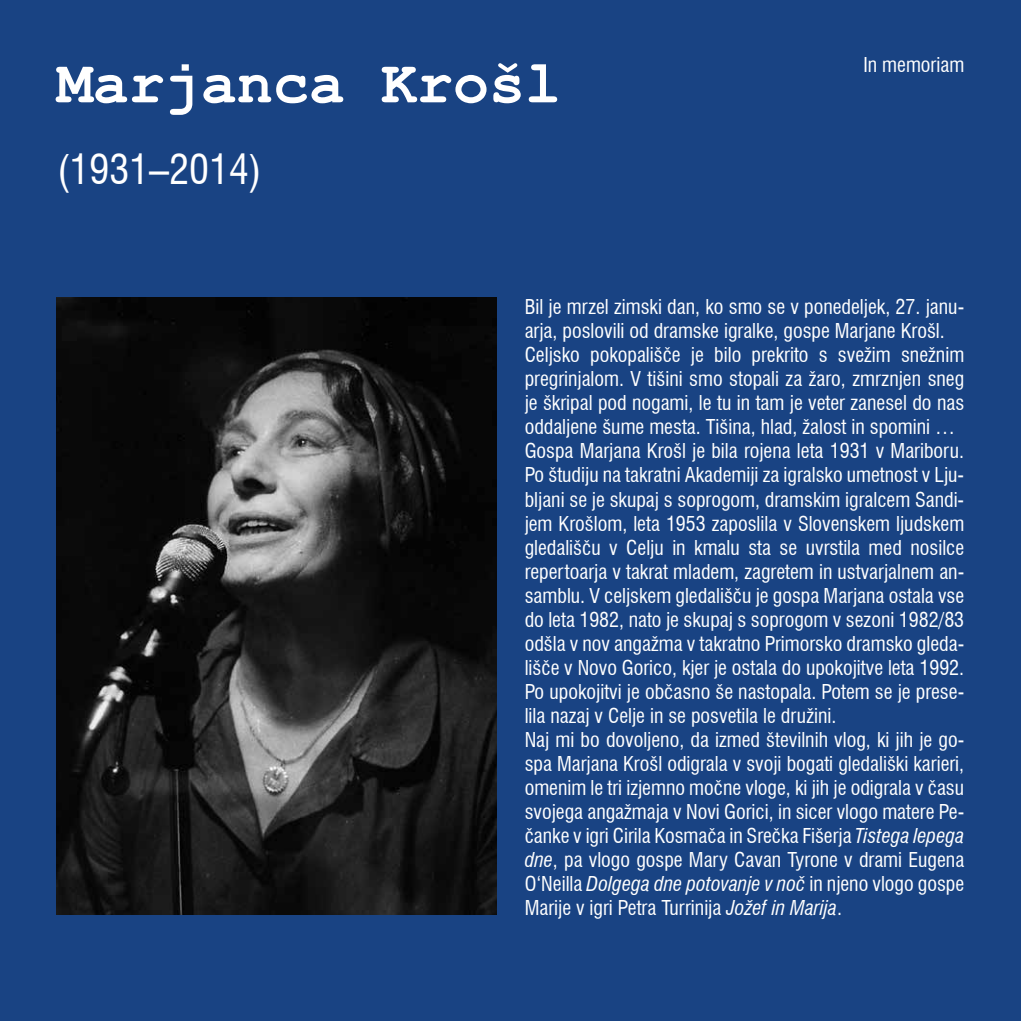
<style>
.page{position:relative;width:1021px;height:1021px;background:#fff}
.page>*{position:absolute;margin:0;border:0;box-sizing:border-box;transform-origin:0 0}
.t1{font:700 60px "Courier New";color:#fff}
.t2{font:condensed 40px "Swiss 721 BT";color:#fff}
.t3{font:condensed 20px/24px "Swiss 721 BT";color:#fff}
.s1{font-style:italic}
</style>
<div class="page">
<div style="left:0;top:0;width:1020px;height:1020px;background:#194383"></div>
<img style="left:57px;top:298px;width:439px;height:616px">
<h1 class="t1" style="left:57px;top:46px;width:505px">Marjanca Krošl</h1>
<h2 class="t2" style="left:57px;top:146px;width:206px">(1931–2014)</h2>
<p class="t3" style="left:863px;top:53px;width:102px">In memoriam</p>
<p class="t3" style="left:524px;top:295px;width:441px">Bil je mrzel zimski dan, ko smo se v ponedeljek, 27. janu&shy;arja, poslovili od dramske igralke, gospe Marjane Krošl.<br>Celjsko pokopališče je bilo prekrito s svežim snežnim pregrinjalom. V tišini smo stopali za žaro, zmrznjen sneg je škripal pod nogami, le tu in tam je veter zanesel do nas oddaljene šume mesta. Tišina, hlad, žalost in spomini … Gospa Marjana Krošl je bila rojena leta 1931 v Mariboru.<br>Po študiju na takratni Akademiji za igralsko umetnost v Lju&shy;bljani se je skupaj s soprogom, dramskim igralcem Sandi&shy;jem Krošlom, leta 1953 zaposlila v Slovenskem ljudskem gledališču v Celju in kmalu sta se uvrstila med nosilce repertoarja v takrat mladem, zagretem in ustvarjalnem an&shy;samblu. V celjskem gledališču je gospa Marjana ostala vse do leta 1982, nato je skupaj s soprogom v sezoni 1982/83 odšla v nov angažma v takratno Primorsko dramsko gleda&shy;lišče v Novo Gorico, kjer je ostala do upokojitve leta 1992.<br>Po upokojitvi je občasno še nastopala. Potem se je prese&shy;lila nazaj v Celje in se posvetila le družini.<br>Naj mi bo dovoljeno, da izmed številnih vlog, ki jih je go&shy;spa Marjana Krošl odigrala v svoji bogati gledališki karieri, omenim le tri izjemno močne vloge, ki jih je odigrala v času svojega angažmaja v Novi Gorici, in sicer vlogo matere Pe&shy;čanke v igri Cirila Kosmača in Srečka Fišerja <span class="s1">Tistega lepega dne</span>, pa vlogo gospe Mary Cavan Tyrone v drami Eugena O‘Neilla <span class="s1">Dolgega dne potovanje v noč</span> in njeno vlogo gospe Marije v igri Petra Turrinija <span class="s1">Jožef in Marija</span>.</p>
</div>
